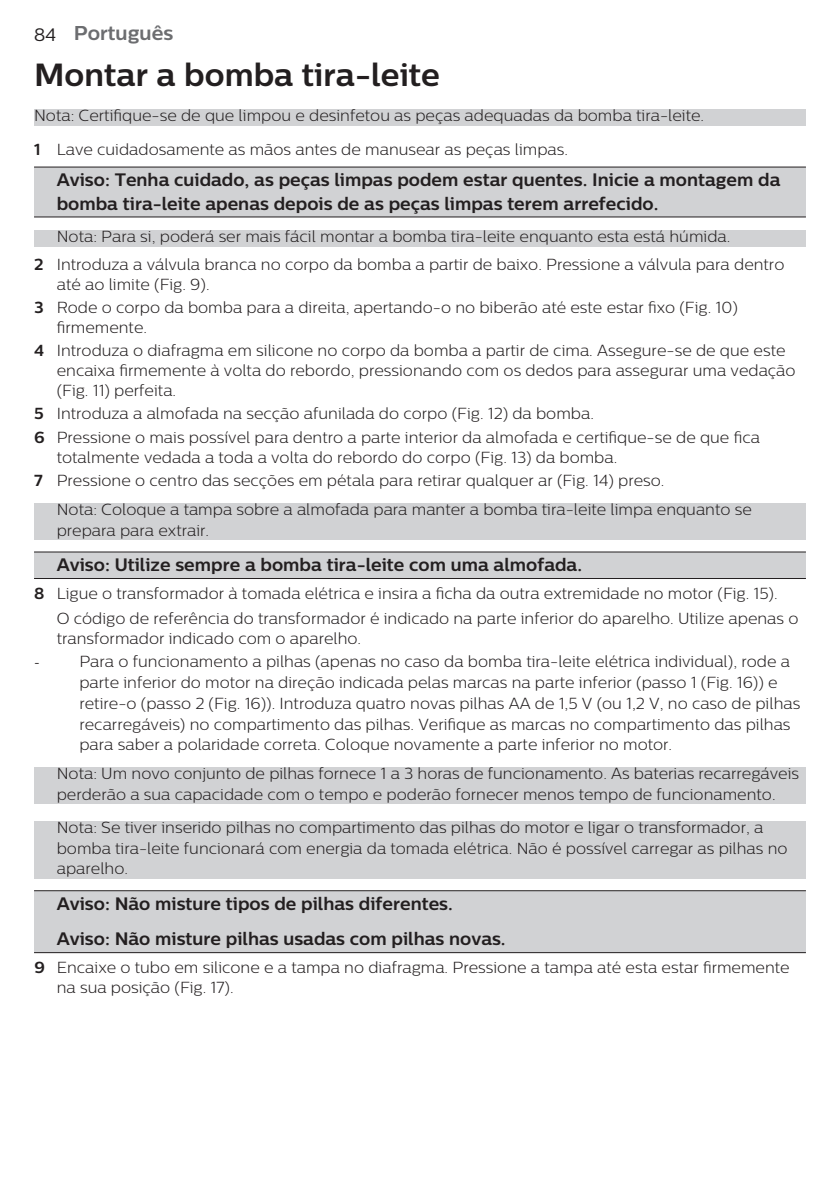
<style>
.page{position:relative;width:840px;height:1191px;background:#fff}
.page>*{position:absolute;margin:0;border:0;box-sizing:border-box;transform-origin:0 0}
.t1{font:700 32px "Centrale Sans";color:#231f20}
.t2{font:700 20px "Centrale Sans";color:#6c6d70}
.t3{font:700 18px/23.4px "Centrale Sans";color:#231f20}
.t4{font:18px "Centrale Sans";color:#231f20}
.t5{font:300 16px/20.8px "Centrale Sans";color:#231f20}
.t6{font:16px "Minion Pro";color:#231f20}
.s1{font-weight:700}
</style>
<div class="page">
<div style="left:34px;top:109px;width:771px;height:16px;background:#d1d2d4"></div>
<div style="left:34px;top:167px;width:771px;height:50px;background:#d1d2d4"></div>
<hr style="left:34px;top:216px;width:771px;height:1px;background:#231f20">
<hr style="left:34px;top:166px;width:771px;height:1px;background:#231f20">
<div style="left:34px;top:230px;width:771px;height:16px;background:#d1d2d4"></div>
<div style="left:34px;top:503px;width:771px;height:37px;background:#d1d2d4"></div>
<div style="left:34px;top:552px;width:771px;height:26px;background:#d1d2d4"></div>
<hr style="left:34px;top:578px;width:771px;height:1px;background:#231f20">
<hr style="left:34px;top:551px;width:771px;height:1px;background:#231f20">
<div style="left:34px;top:767px;width:771px;height:37px;background:#d1d2d4"></div>
<div style="left:34px;top:821px;width:771px;height:57px;background:#d1d2d4"></div>
<div style="left:34px;top:890px;width:771px;height:62px;background:#d1d2d4"></div>
<hr style="left:34px;top:952px;width:771px;height:1px;background:#231f20">
<hr style="left:34px;top:890px;width:771px;height:1px;background:#231f20">
<p class="t2" style="left:74px;top:21px;width:101px">Português</p>
<p class="t4" style="left:34px;top:24px;width:24px">84</p>
<h1 class="t1" style="left:34px;top:56px;width:407px">Montar a bomba tira-leite</h1>
<p class="t5" style="left:34px;top:99px;width:671px;line-height:33.6px">Nota: Certifique-se de que limpou e desinfetou as peças adequadas da bomba tira-leite.<br><span class="s1">1</span> Lave cuidadosamente as mãos antes de manusear as peças limpas.</p>
<p class="t3" style="left:57px;top:168px;width:724px">Aviso: Tenha cuidado, as peças limpas podem estar quentes. Inicie a montagem da bomba tira-leite apenas depois de as peças limpas terem arrefecido.</p>
<p class="t5" style="left:34px;top:223px;width:751px;line-height:27.6px;text-indent:23px">Nota: Para si, poderá ser mais fácil montar a bomba tira-leite enquanto esta está húmida.<br><span class="s1">2</span> Introduza a válvula branca no corpo da bomba a partir de baixo. Pressione a válvula para dentro</p>
<p class="t5" style="left:34px;top:272px;width:705px;line-height:23.6px;text-indent:23px">até ao limite (Fig. 9).<br><span class="s1">3</span> Rode o corpo da bomba para a direita, apertando-o no biberão até este estar fixo (Fig. 10)</p>
<p class="t5" style="left:34px;top:315px;width:752px;line-height:23.6px;text-indent:23px">firmemente.<br><span class="s1">4</span> Introduza o diafragma em silicone no corpo da bomba a partir de cima. Assegure-se de que este</p>
<p class="t5" style="left:57px;top:360px;width:740px;line-height:19.6px">encaixa firmemente à volta do rebordo, pressionando com os dedos para assegurar uma vedação (Fig. 11) perfeita.</p>
<p class="t5" style="left:34px;top:402px;width:727px;line-height:23.6px"><span class="s1">5</span> Introduza a almofada na secção afunilada do corpo (Fig. 12) da bomba.<br><span class="s1">6</span> Pressione o mais possível para dentro a parte interior da almofada e certifique-se de que fica</p>
<p class="t5" style="left:34px;top:445px;width:631px;line-height:23.6px;text-indent:23px">totalmente vedada a toda a volta do rebordo do corpo (Fig. 13) da bomba.<br><span class="s1">7</span> Pressione o centro das secções em pétala para retirar qualquer ar (Fig. 14) preso.</p>
<p class="t5" style="left:57px;top:499px;width:696px">Nota: Coloque a tampa sobre a almofada para manter a bomba tira-leite limpa enquanto se prepara para extrair.</p>
<p class="t3" style="left:57px;top:553px;width:526px">Aviso: Utilize sempre a bomba tira-leite com uma almofada.</p>
<p class="t5" style="left:57px;top:580px;width:742px;line-height:24.8px;text-indent:-23px"><span class="s1">8</span> Ligue o transformador à tomada elétrica e insira a ficha da outra extremidade no motor (Fig. 15).<br>O código de referência do transformador é indicado na parte inferior do aparelho. Utilize apenas o</p>
<p class="t5" style="left:57px;top:628px;width:306px">transformador indicado com o aparelho.</p>
<p class="t6" style="left:34px;top:651px;width:7px">-</p>
<p class="t5" style="left:79px;top:651px;width:722px">Para o funcionamento a pilhas (apenas no caso da bomba tira-leite elétrica individual), rode a parte inferior do motor na direção indicada pelas marcas na parte inferior (passo 1 (Fig. 16)) e retire-o (passo 2 (Fig. 16)). Introduza quatro novas pilhas AA de 1,5 V (ou 1,2 V, no caso de pilhas recarregáveis) no compartimento das pilhas. Verifique as marcas no compartimento das pilhas para saber a polaridade correta. Coloque novamente a parte inferior no motor.</p>
<p class="t5" style="left:57px;top:763px;width:743px">Nota: Um novo conjunto de pilhas fornece 1 a 3 horas de funcionamento. As baterias recarregáveis perderão a sua capacidade com o tempo e poderão fornecer menos tempo de funcionamento.</p>
<p class="t5" style="left:57px;top:816px;width:732px">Nota: Se tiver inserido pilhas no compartimento das pilhas do motor e ligar o transformador, a bomba tira-leite funcionará com energia da tomada elétrica. Não é possível carregar as pilhas no aparelho.</p>
<p class="t3" style="left:57px;top:885px;width:450px;line-height:35.4px">Aviso: Não misture tipos de pilhas diferentes.<br>Aviso: Não misture pilhas usadas com pilhas novas.</p>
<p class="t5" style="left:57px;top:957px;width:734px;line-height:19.6px;text-indent:-23px"><span class="s1">9</span> Encaixe o tubo em silicone e a tampa no diafragma. Pressione a tampa até esta estar firmemente na sua posição (Fig. 17).</p>
</div>
